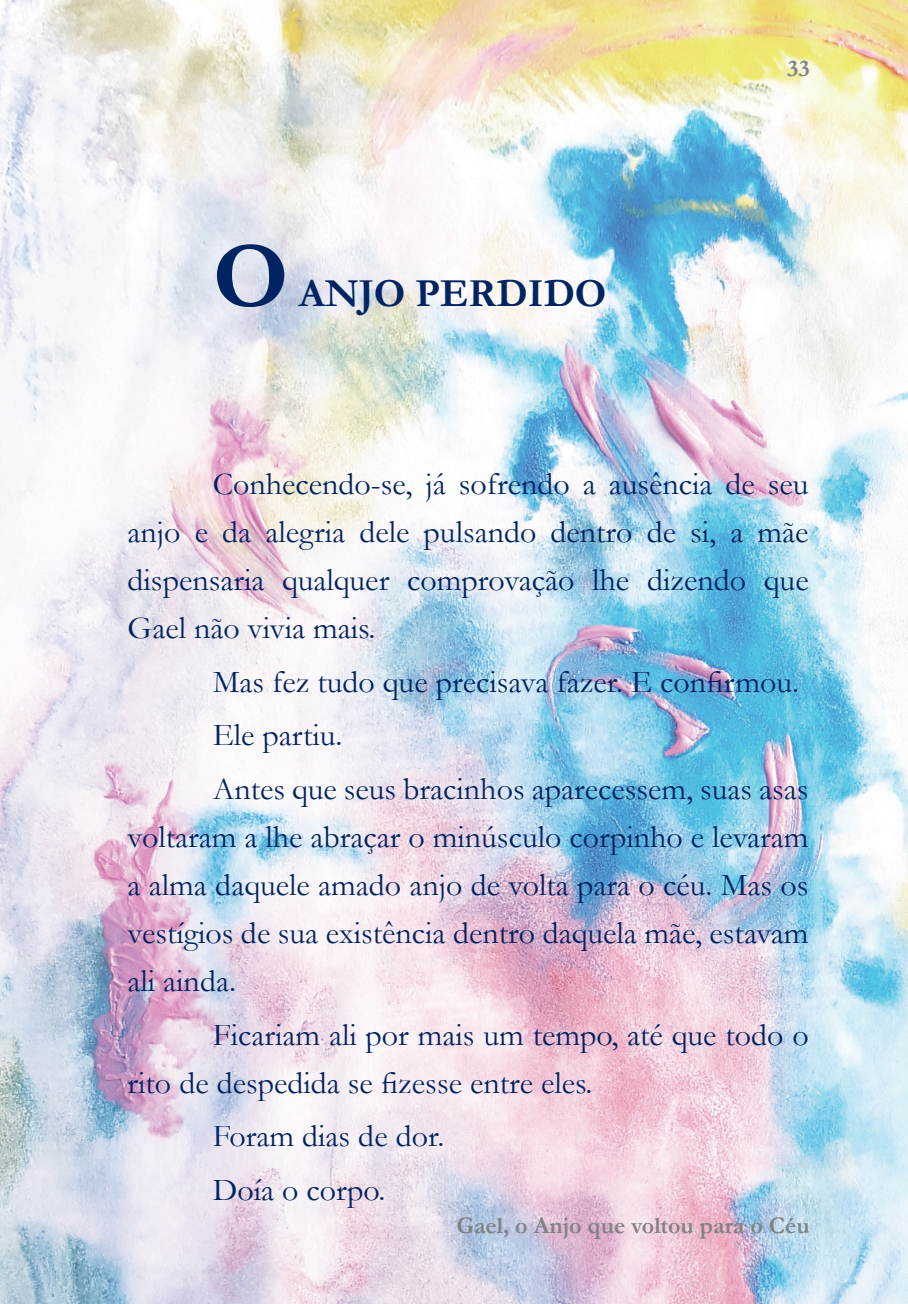
<style>
.page{position:relative;width:908px;height:1304px;background:#fff}
.page>*{position:absolute;margin:0;border:0;box-sizing:border-box;transform-origin:0 0}
.t1{font:700 96px "Garamond";color:#002361}
.t2{font:700 40px "Garamond";color:#002361}
.t3{font:32px/48px "Garamond";color:#002361}
.t4{font:700 24px "Garamond";color:#808285}
</style>
<div class="page">
<img style="left:0;top:0;width:907px;height:1304px">
<svg style="left:904px;top:1300px;width:4px;height:4px"></svg>
<h1 class="t1" style="left:213px;top:211px;width:78px">O</h1>
<p class="t2" style="left:299px;top:267px;width:309px">ANJO PERDIDO</p>
<p class="t4" style="left:786px;top:52px;width:24px">33</p>
<p class="t3" style="left:128px;top:459px;width:682px;text-align:justify;text-indent:85px">Conhecendo-se, já sofrendo a ausência de seu anjo e da alegria dele pulsando dentro de si, a mãe dispensaria qualquer comprovação lhe dizendo que Gael não vivia mais.</p>
<p class="t3" style="left:213px;top:654px;width:597px;line-height:53.6px">Mas fez tudo que precisava fazer. E confirmou.<br>Ele partiu.<br>Antes que seus bracinhos aparecessem, suas asas</p>
<p class="t3" style="left:128px;top:812px;width:682px;text-align:justify">voltaram a lhe abraçar o minúsculo corpinho e levaram a alma daquele amado anjo de volta para o céu. Mas os vestígios de sua existência dentro daquela mãe, estavam ali ainda.</p>
<p class="t3" style="left:128px;top:1010px;width:682px;text-indent:85px">Ficariam ali por mais um tempo, até que todo o rito de despedida se fizesse entre eles.</p>
<p class="t3" style="left:213px;top:1108px;width:233px;line-height:53.6px">Foram dias de dor.<br>Doía o corpo.</p>
<p class="t4" style="left:456px;top:1209px;width:354px">Gael, o Anjo que voltou para o Céu</p>
</div>
